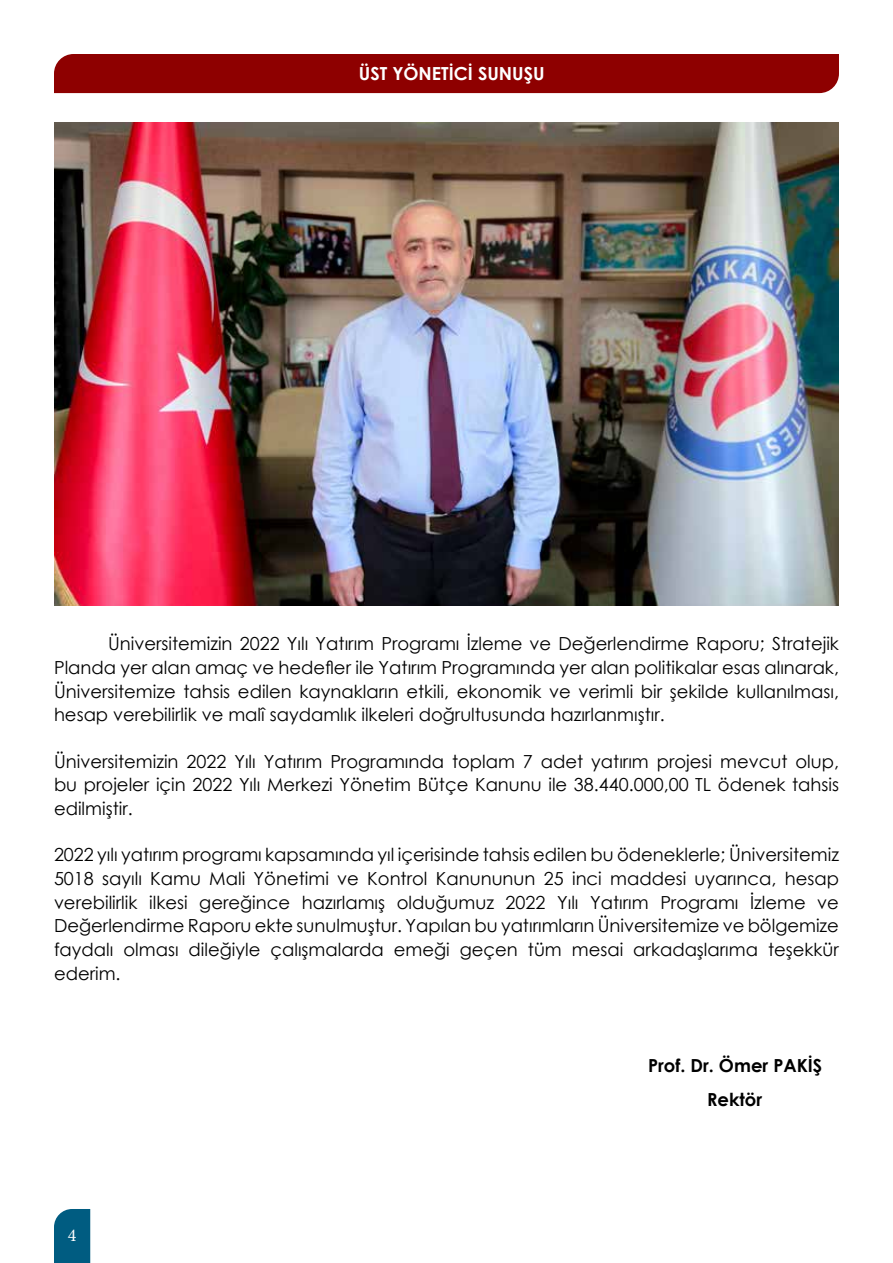
<style>
.page{position:relative;width:893px;height:1263px;background:#fff}
.page>*{position:absolute;margin:0;border:0;box-sizing:border-box;transform-origin:0 0}
.t1{font:18px/23.7px "Century Gothic";color:#000;text-align:justify}
.t2{font:700 18px/34.2px "Century Gothic";color:#000;text-align:center}
.t3{font:700 18px "Century Gothic";color:#fff}
.t4{font:18px "Minion Pro";color:#fff}
</style>
<div class="page">
<div style="left:54px;top:1209px;width:36px;height:54px;background:#005c81"></div>
<div style="left:54px;top:54px;width:785px;height:39px;background:#8e0000"></div>
<img style="left:54px;top:122px;width:785px;height:483px">
<p class="t3" style="left:359px;top:60px;width:187px">ÜST YÖNETİCİ SUNUŞU</p>
<p class="t1" style="left:54px;top:632px;width:786px;text-indent:54px">Üniversitemizin 2022 Yılı Yatırım Programı İzleme ve Değerlendirme Raporu; Stratejik Planda yer alan amaç ve hedefler ile Yatırım Programında yer alan politikalar esas alınarak, Üniversitemize tahsis edilen kaynakların etkili, ekonomik ve verimli bir şekilde kullanılması, hesap verebilirlik ve malî saydamlık ilkeleri doğrultusunda hazırlanmıştır.</p>
<p class="t1" style="left:54px;top:749px;width:786px">Üniversitemizin 2022 Yılı Yatırım Programında toplam 7 adet yatırım projesi mevcut olup, bu projeler için 2022 Yılı Merkezi Yönetim Bütçe Kanunu ile 38.440.000,00 TL ödenek tahsis edilmiştir.</p>
<p class="t1" style="left:54px;top:843px;width:786px">2022 yılı yatırım programı kapsamında yıl içerisinde tahsis edilen bu ödeneklerle; Üniversitemiz 5018 sayılı Kamu Mali Yönetimi ve Kontrol Kanununun 25 inci maddesi uyarınca, hesap verebilirlik ilkesi gereğince hazırlamış olduğumuz 2022 Yılı Yatırım Programı İzleme ve Değerlendirme Raporu ekte sunulmuştur. Yapılan bu yatırımların Üniversitemize ve bölgemize faydalı olması dileğiyle çalışmalarda emeği geçen tüm mesai arkadaşlarıma teşekkür ederim.</p>
<p class="t4" style="left:68px;top:1223px;width:10px">4</p>
<p class="t2" style="left:648px;top:1048px;width:176px">Prof. Dr. Ömer PAKİŞ<br>Rektör</p>
</div>
